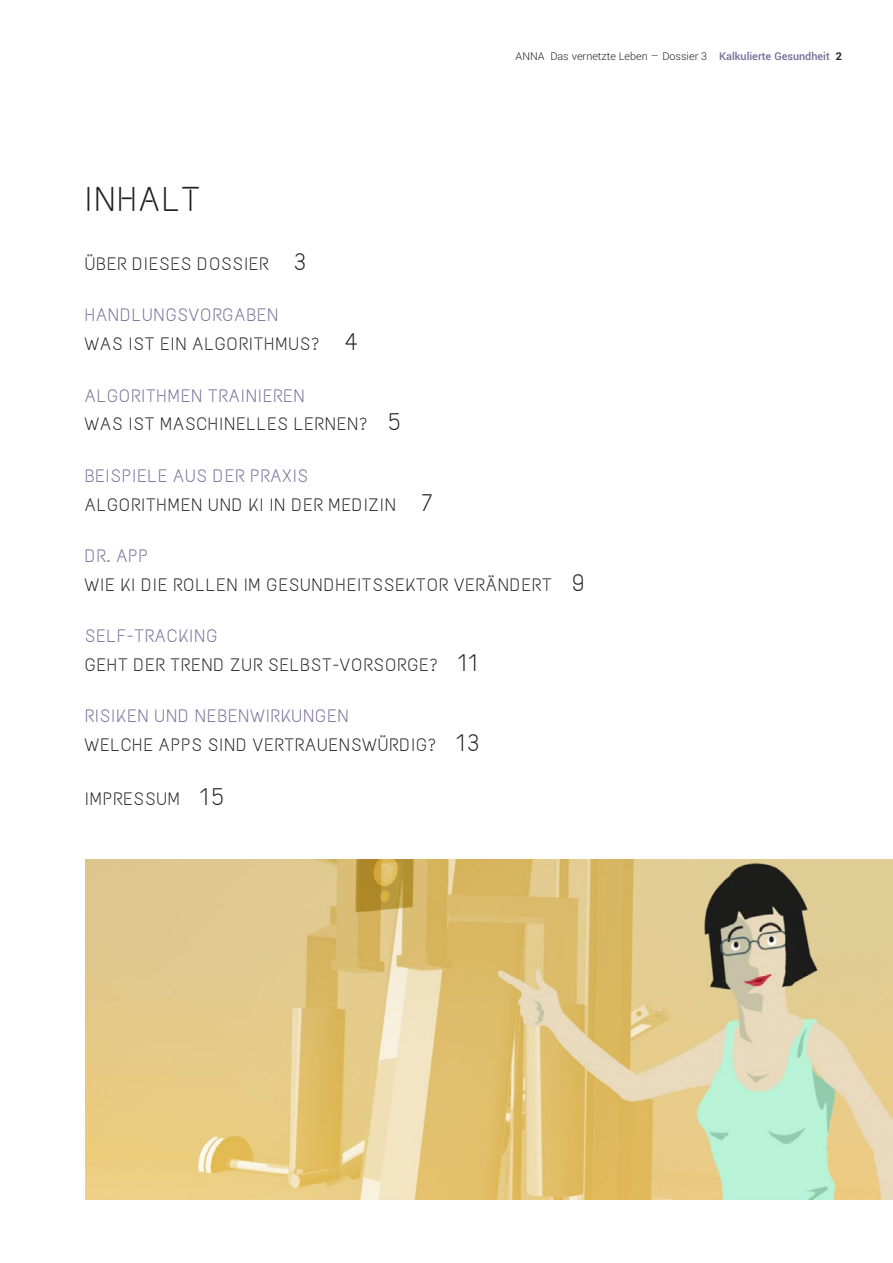
<style>
.page{position:relative;width:893px;height:1263px;background:#fff}
.page>*{position:absolute;margin:0;border:0;box-sizing:border-box;transform-origin:0 0}
.t1{font:34.5px "Text Me One";letter-spacing:.075em;color:#231f20}
.t2{font:18px/28.8px "Text Me One";letter-spacing:.075em;color:#231f20}
.t3{font:300 12px "Yantramanav";color:#231f20}
.s1{font-weight:500;color:#746b96}
.s2{font-weight:700}
.s3{font-size:24px}
.s4{color:#746b96}
</style>
<div class="page">
<img style="left:85px;top:859px;width:808px;height:340px">
<h1 class="t1" style="left:85px;top:179px;width:116px">INHALT</h1>
<p class="t3" style="left:516px;top:49px;width:328px">ANNA Das vernetzte Leben — Dossier 3 <span class="s1">Kalkulierte Gesundheit</span> <span class="s2">2</span></p>
<p class="t2" style="left:85px;top:249px;width:223px">ÜBER DIESES DOSSIER <span class="s3">3</span></p>
<p class="t2" style="left:85px;top:301px;width:274px"><span class="s4">HANDLUNGSVORGABEN<br></span>WAS IST EIN ALGORITHMUS? <span class="s3">4</span></p>
<p class="t2" style="left:85px;top:381px;width:318px"><span class="s4">ALGORITHMEN TRAINIEREN<br></span>WAS IST MASCHINELLES LERNEN? <span class="s3">5</span></p>
<p class="t2" style="left:85px;top:461px;width:349px"><span class="s4">BEISPIELE AUS DER PRAXIS<br></span>ALGORITHMEN UND KI IN DER MEDIZIN <span class="s3">7</span></p>
<p class="t2" style="left:85px;top:541px;width:501px"><span class="s4">DR. APP<br></span>WIE KI DIE ROLLEN IM GESUNDHEITSSEKTOR VERÄNDERT <span class="s3">9</span></p>
<p class="t2" style="left:85px;top:621px;width:394px"><span class="s4">SELF-TRACKING<br></span>GEHT DER TREND ZUR SELBST-VORSORGE? <span class="s3">11</span></p>
<p class="t2" style="left:85px;top:702px;width:396px"><span class="s4">RISIKEN UND NEBENWIRKUNGEN<br></span>WELCHE APPS SIND VERTRAUENSWÜRDIG? <span class="s3">13</span></p>
<p class="t2" style="left:85px;top:785px;width:141px">IMPRESSUM <span class="s3">15</span></p>
</div>
